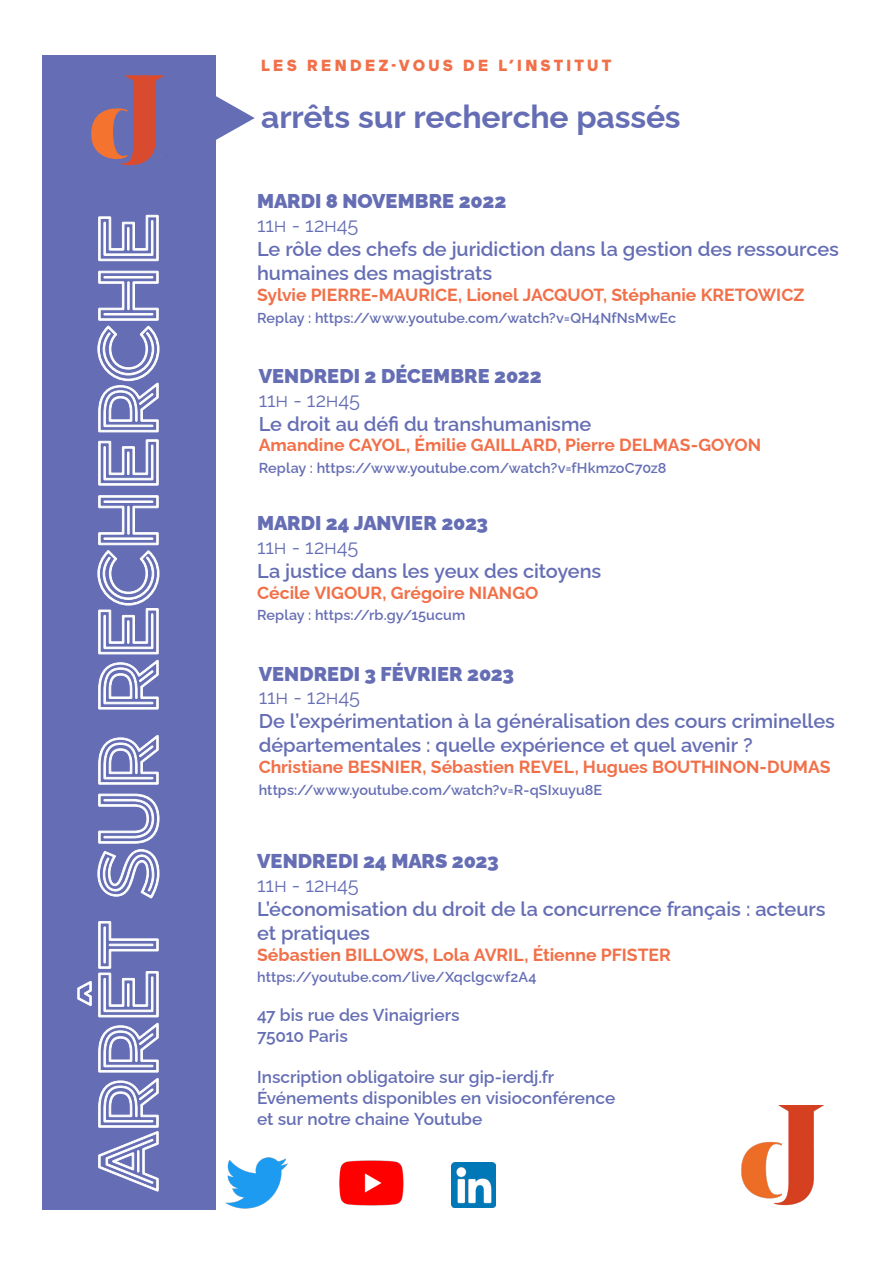
<style>
.page{position:relative;width:893px;height:1263px;background:#fff}
.page>*{position:absolute;margin:0;border:0;box-sizing:border-box;transform-origin:0 0}
.ARS_titre_conf{font:700 31.95px "Raleway";letter-spacing:-.005em;color:#656eb4}
.ARS_date-heure{font:600 19.95px/24px "Raleway";letter-spacing:-.005em;color:#656eb4}
.ARS_date-heure-2{font:900 19.95px "Raleway";color:#656eb4}
.ARS_date-heure-3{font:19.95px "Raleway";letter-spacing:-.01em;color:#656eb4}
.ARS_nom{font:700 17.7px "Raleway";color:#f17049}
.ARS_nom-2{font:700 17.55px "Raleway";color:#f17049}
.ARS_date-heure-4{font:600 17.25px/20.7px "Raleway";color:#656eb4}
.ARS_les_RDV{font:900 16.05px "Maax";letter-spacing:.205em;color:#f17049}
.ARS_date-heure-5{font:600 14.4px "Raleway";letter-spacing:.005em;color:#656eb4}
.s1{font-size:16.2px}
</style>
<div class="page">
<img style="left:225px;top:1157px;width:62px;height:51px">
<img style="left:339px;top:1160px;width:65px;height:46px">
<img style="left:451px;top:1162px;width:45px;height:45px">
<img style="left:741px;top:1105px;width:83px;height:101px">
<div style="left:42px;top:55px;width:173px;height:1155px;background:#656eb4"></div>
<svg style="left:215px;top:95px;width:40px;height:46px"></svg>
<svg style="left:91px;top:75px;width:74px;height:90px"></svg>
<svg style="left:78px;top:215px;width:81px;height:976px"></svg>
<p class="ARS_les_RDV" style="left:261px;top:53px;width:352px">LES RENDEZ-VOUS DE L’INSTI<span class="s1">TUT</span></p>
<p class="ARS_titre_conf" style="left:261px;top:91px;width:421px">arrêts sur recherche passés</p>
<p class="ARS_date-heure-2" style="left:257px;top:185px;width:251px">MARDI 8 NOVEMBRE 2022</p>
<p class="ARS_date-heure-3" style="left:257px;top:209px;width:103px">11h - 12h45</p>
<p class="ARS_date-heure" style="left:257px;top:235px;width:583px">Le rôle des chefs de juridiction dans la gestion des ressources humaines des magistrats</p>
<p class="ARS_nom-2" style="left:257px;top:281px;width:549px">Sylvie PIERRE-MAURICE, Lionel JACQUOT, Stéphanie KRETOWICZ</p>
<p class="ARS_date-heure-5" style="left:257px;top:306px;width:421px">Replay : https://www.youtube.com/watch?v=QH4NfNsMwEc</p>
<p class="ARS_date-heure-2" style="left:259px;top:360px;width:285px">VENDREDI 2 DÉCEMBRE 2022</p>
<p class="ARS_date-heure-3" style="left:259px;top:384px;width:103px">11h - 12h45</p>
<p class="ARS_date-heure" style="left:259px;top:409px;width:334px">Le droit au défi du transhumanisme</p>
<p class="ARS_nom-2" style="left:259px;top:431px;width:504px">Amandine CAYOL, Émilie GAILLARD, Pierre DELMAS-GOYON</p>
<p class="ARS_date-heure-5" style="left:259px;top:457px;width:409px">Replay : https://www.youtube.com/watch?v=fHkmzoC70z8</p>
<p class="ARS_date-heure-2" style="left:257px;top:507px;width:232px">MARDI 24 JANVIER 2023</p>
<p class="ARS_date-heure-3" style="left:257px;top:531px;width:103px">11h - 12h45</p>
<p class="ARS_date-heure" style="left:257px;top:556px;width:346px">La justice dans les yeux des citoyens</p>
<p class="ARS_nom-2" style="left:257px;top:578px;width:283px">Cécile VIGOUR, Grégoire NIANGO</p>
<p class="ARS_date-heure-5" style="left:257px;top:604px;width:210px">Replay : https://rb.gy/15ucum</p>
<p class="ARS_date-heure-2" style="left:259px;top:657px;width:257px">VENDREDI 3 FÉVRIER 2023</p>
<p class="ARS_date-heure-3" style="left:259px;top:681px;width:103px">11h - 12h45</p>
<p class="ARS_date-heure" style="left:259px;top:707px;width:578px">De l’expérimentation à la généralisation des cours criminelles départementales : quelle expérience et quel avenir ?</p>
<p class="ARS_nom-2" style="left:259px;top:753px;width:573px">Christiane BESNIER, Sébastien REVEL, Hugues BOUTHINON-DUMAS</p>
<p class="ARS_date-heure-5" style="left:259px;top:778px;width:345px">https://www.youtube.com/watch?v=R-qSIxuyu8E</p>
<p class="ARS_date-heure-2" style="left:257px;top:845px;width:243px">VENDREDI 24 MARS 2023</p>
<p class="ARS_date-heure-3" style="left:257px;top:869px;width:103px">11h - 12h45</p>
<p class="ARS_date-heure" style="left:257px;top:894px;width:570px">L’économisation du droit de la concurrence français : acteurs et pratiques</p>
<p class="ARS_nom" style="left:257px;top:940px;width:415px">Sébastien BILLOWS, Lola AVRIL, Étienne PFISTER</p>
<p class="ARS_date-heure-5" style="left:257px;top:966px;width:281px">https://youtube.com/live/Xqclgcwf2A4</p>
<p class="ARS_date-heure-4" style="left:257px;top:1003px;width:204px">47 bis rue des Vinaigriers</p>
<p class="ARS_date-heure-4" style="left:257px;top:1023px;width:92px">75010 Paris</p>
<p class="ARS_date-heure-4" style="left:257px;top:1065px;width:299px">Inscription obligatoire sur gip-ierdj.fr</p>
<p class="ARS_date-heure-4" style="left:257px;top:1085px;width:360px">Événements disponibles en visioconférence et sur notre chaine Youtube</p>
</div>
